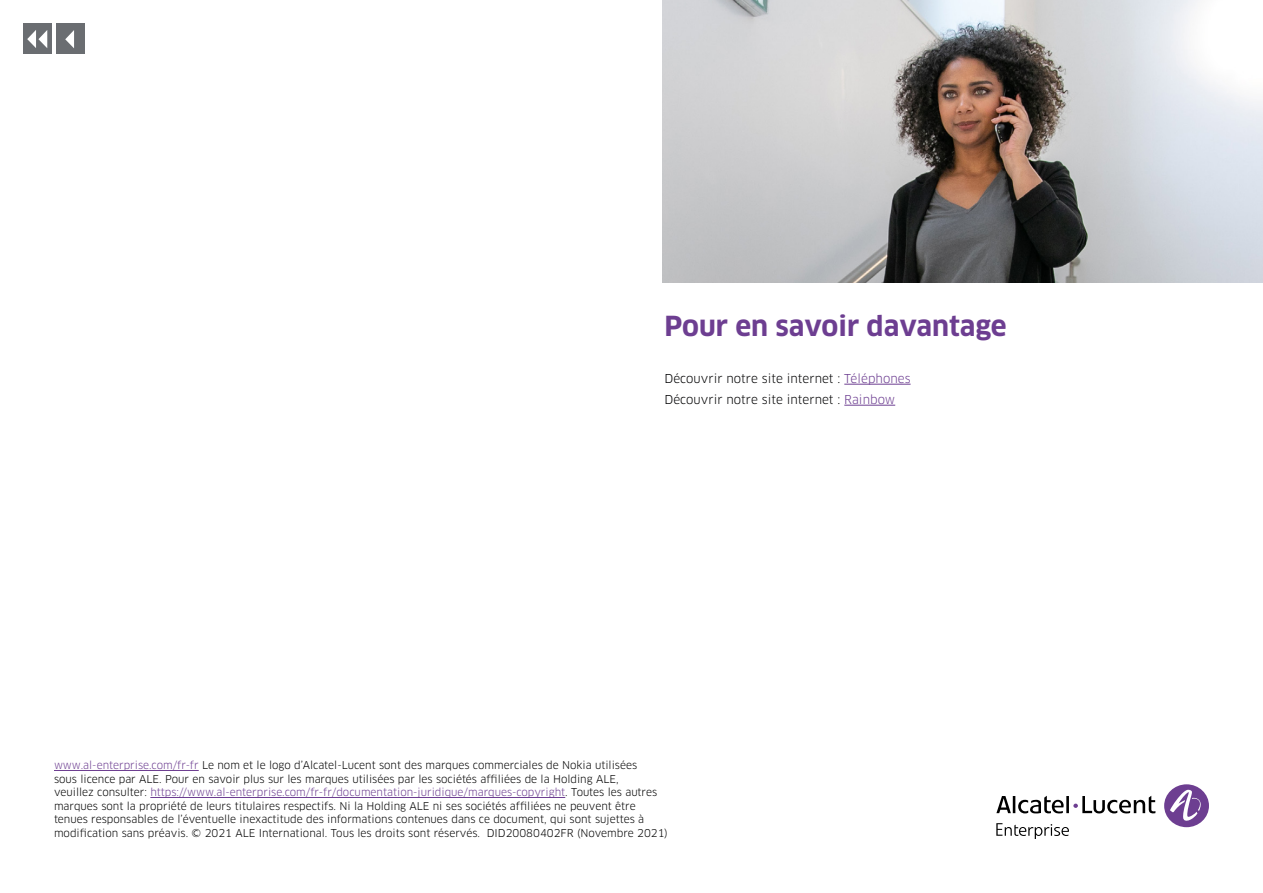
<style>
.page{position:relative;width:1263px;height:893px;background:#fff}
.page>*{position:absolute;margin:0;border:0;box-sizing:border-box;transform-origin:0 0}
.t1{font:700 27px "Clan OT";color:#6d3e91}
.t2{font:12px/21px "Clan OT";letter-spacing:.005em;color:#020203}
.t3{font:10.5px/13.5px "Clan OT";color:#000}
.s1{color:#6d3e91}
</style>
<div class="page">
<svg style="left:996px;top:796px;width:159px;height:17px"></svg>
<div style="left:1164px;top:784px;width:45px;height:43px;background:#6d3e91;border-radius:50%"></div>
<svg style="left:1170px;top:789px;width:33px;height:32px"></svg>
<svg style="left:996px;top:823px;width:73px;height:16px"></svg>
<img style="left:662px;top:0;width:601px;height:282px">
<hr style="left:844px;top:384px;width:66px;height:1px;background:#6d3e91">
<hr style="left:844px;top:405px;width:51px;height:1px;background:#6d3e91">
<hr style="left:54px;top:770px;width:145px;height:1px;background:#6d3e91">
<hr style="left:150px;top:797px;width:415px;height:1px;background:#6d3e91">
<div style="left:24px;top:24px;width:28px;height:30px;background:#6a6d71"></div>
<svg style="left:27px;top:30px;width:20px;height:18px"></svg>
<div style="left:56px;top:24px;width:28px;height:30px;background:#6a6d71"></div>
<svg style="left:65px;top:30px;width:9px;height:18px"></svg>
<h1 class="t1" style="left:664px;top:311px;width:344px">Pour en savoir davantage</h1>
<p class="t2" style="left:664px;top:368px;width:248px">Découvrir notre site internet : <span class="s1">Téléphones<br></span>Découvrir notre site internet : <span class="s1">Rainbow</span></p>
<p class="t3" style="left:54px;top:759px;width:615px"><span class="s1">www.al-enterprise.com/fr-fr</span> Le nom et le logo d’Alcatel-Lucent sont des marques commerciales de Nokia utilisées<br>sous licence par ALE. Pour en savoir plus sur les marques utilisées par les sociétés affiliées de la Holding ALE,<br>veuillez consulter: <span class="s1">https://www.al-enterprise.com/fr-fr/documentation-juridique/marques-copyright</span>. Toutes les autres marques sont la propriété de leurs titulaires respectifs. Ni la Holding ALE ni ses sociétés affiliées ne peuvent être tenues responsables de l’éventuelle inexactitude des informations contenues dans ce document, qui sont sujettes à modification sans préavis. © 2021 ALE International. Tous les droits sont réservés. DID20080402FR (Novembre 2021)</p>
</div>
